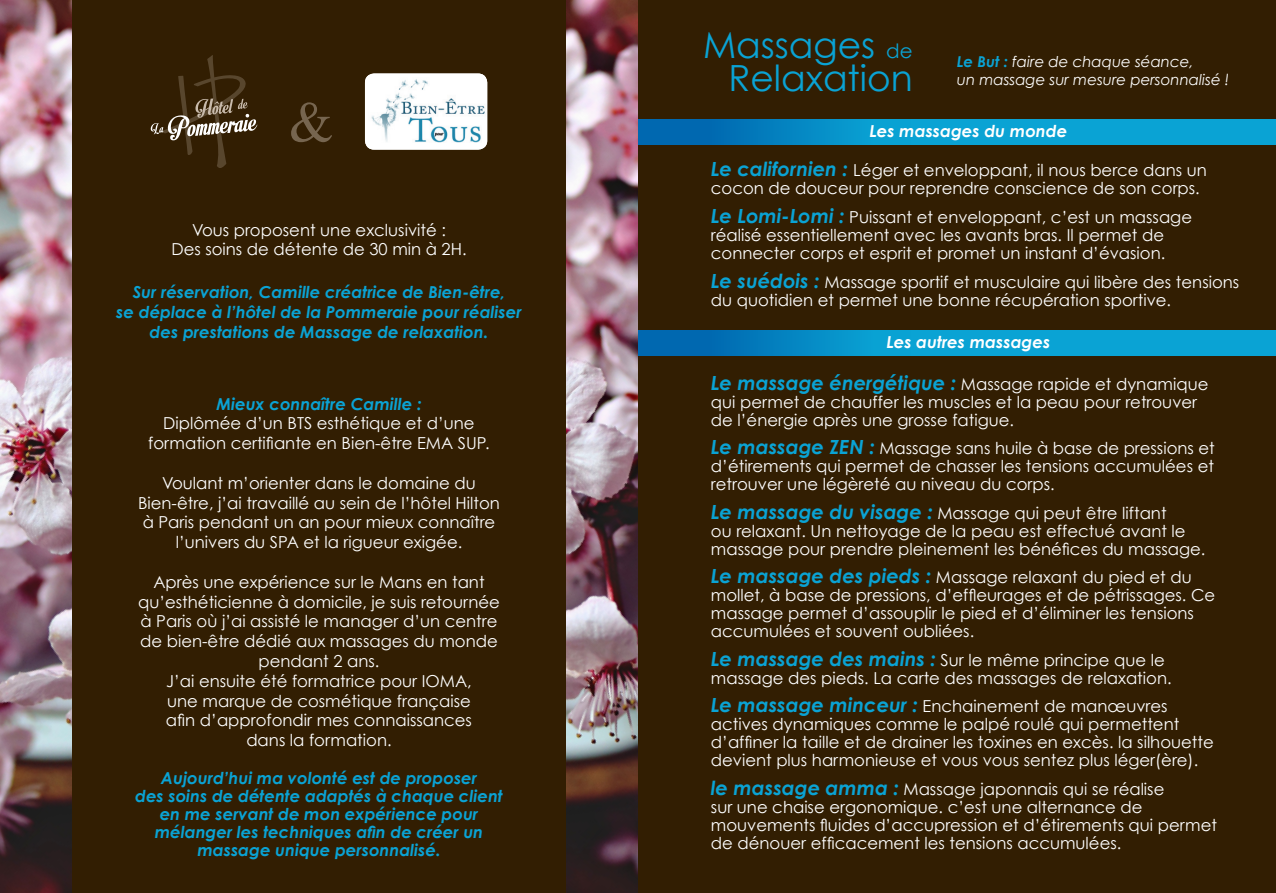
<style>
.page{position:relative;width:1276px;height:893px;background:#321e02}
.page>*{position:absolute;margin:0;border:0;box-sizing:border-box;transform-origin:0 0}
.t1{font:57.6px "Times";color:#c8baab}
.t2{font:36px "Century Gothic";color:#0aa3d4}
.t3{font:19.8px "Century Gothic";color:#0aa3d4}
.t4{font:16.5px/18px "Century Gothic";color:#fff}
.t5{font:italic 700 16.5px/18px "Century Gothic";color:#0aa3d4;text-align:center}
.t6{font:italic 700 16.5px "Century Gothic";color:#fff}
.t7{font:italic 15px "Century Gothic";color:#fff}
.s1{font-weight:700;color:#0aa3d4}
.s2{font-weight:700;font-style:italic;font-size:19.5px;color:#0aa3d4}
</style>
<div class="page">
<img style="left:365px;top:74px;width:122px;height:76px">
<svg style="left:151px;top:55px;width:106px;height:113px"></svg>
<img style="left:0;top:0;width:71px;height:893px">
<div style="left:638px;top:119px;width:638px;height:26px;background:#0aa3d4"></div>
<div style="left:638px;top:119px;width:272px;height:26px;background:linear-gradient(to right,#005ca9,#0aa6d6)"></div>
<div style="left:638px;top:330px;width:638px;height:26px;background:#0aa3d4"></div>
<div style="left:638px;top:330px;width:272px;height:26px;background:linear-gradient(to right,#005ca9,#0aa6d6)"></div>
<img style="left:567px;top:0;width:71px;height:893px">
<h1 class="t1" style="left:289px;top:68px;width:46px">&amp;</h1>
<p class="t4" style="left:192px;top:220px;width:255px">Vous proposent une exclusivité :</p>
<p class="t4" style="left:171px;top:240px;width:297px">Des soins de détente de 30 min à 2H.</p>
<p class="t5" style="left:133px;top:283px;width:374px">Sur réservation, Camille créatrice de Bien-être,</p>
<p class="t5" style="left:116px;top:301px;width:407px;line-height:19.8px">se déplace à l’hôtel de la Pommeraie pour réaliser des prestations de Massage de relaxation.</p>
<p class="t5" style="left:216px;top:394px;width:207px">Mieux connaître Camille :</p>
<p class="t4" style="left:148px;top:413px;width:343px;line-height:19.8px;text-align:center">Diplômée d’un BTS esthétique et d’une formation certifiante en Bien-être EMA SUP.</p>
<p class="t4" style="left:162px;top:474px;width:315px">Voulant m’orienter dans le domaine du</p>
<p class="t4" style="left:138px;top:492px;width:363px;line-height:19.8px;text-align:center">Bien-être, j’ai travaillé au sein de l’hôtel Hilton à Paris pendant un an pour mieux connaître l’univers du SPA et la rigueur exigée.</p>
<p class="t4" style="left:138px;top:572px;width:363px;line-height:19.8px;text-align:center">Après une expérience sur le Mans en tant qu’esthéticienne à domicile, je suis retournée à Paris où j’ai assisté le manager d’un centre de bien-être dédié aux massages du monde pendant 2 ans.</p>
<p class="t4" style="left:166px;top:672px;width:307px">J’ai ensuite été formatrice pour IOMA,</p>
<p class="t4" style="left:167px;top:691px;width:305px">une marque de cosmétique française</p>
<p class="t4" style="left:166px;top:711px;width:308px">afin d’approfondir mes connaissances</p>
<p class="t4" style="left:246px;top:731px;width:147px">dans la formation.</p>
<p class="t5" style="left:161px;top:768px;width:318px">Aujourd’hui ma volonté est de proposer</p>
<p class="t5" style="left:135px;top:786px;width:369px">des soins de détente adaptés à chaque client en me servant de mon expérience pour</p>
<p class="t5" style="left:155px;top:822px;width:330px">mélanger les techniques afin de créer un</p>
<p class="t5" style="left:197px;top:840px;width:245px">massage unique personnalisé.</p>
<p class="t2" style="left:703px;top:23px;width:174px">Massages</p>
<p class="t2" style="left:728px;top:56px;width:186px">Relaxation</p>
<p class="t3" style="left:886px;top:38px;width:28px">de</p>
<p class="t7" style="left:957px;top:53px;width:238px"><span class="s1">Le But :</span> faire de chaque séance,</p>
<p class="t7" style="left:957px;top:71px;width:274px">un massage sur mesure personnalisé !</p>
<p class="t6" style="left:869px;top:121px;width:199px">Les massages du monde</p>
<p class="t4" style="left:711px;top:161px;width:497px"><span class="s2">Le californien :</span> Léger et enveloppant, il nous berce dans un cocon de douceur pour reprendre conscience de son corps.</p>
<p class="t4" style="left:711px;top:208px;width:483px"><span class="s2">Le Lomi-Lomi :</span> Puissant et enveloppant, c’est un massage réalisé essentiellement avec les avants bras. Il permet de connecter corps et esprit et promet un instant d’évasion.</p>
<p class="t4" style="left:711px;top:272px;width:530px"><span class="s2">Le suédois :</span> Massage sportif et musculaire qui libère des tensions du quotidien et permet une bonne récupération sportive.</p>
<p class="t6" style="left:886px;top:331px;width:165px">Les autres massages</p>
<p class="t4" style="left:711px;top:374px;width:499px"><span class="s2">Le massage énergétique :</span> Massage rapide et dynamique qui permet de chauffer les muscles et la peau pour retrouver de l’énergie après une grosse fatigue.</p>
<p class="t4" style="left:711px;top:439px;width:505px;text-align:justify"><span class="s2">Le massage ZEN :</span> Massage sans huile à base de pressions et d’étirements qui permet de chasser les tensions accumulées et retrouver une légèreté au niveau du corps.</p>
<p class="t4" style="left:711px;top:503px;width:496px"><span class="s2">Le massage du visage :</span> Massage qui peut être liftant<br>ou relaxant. Un nettoyage de la peau est effectué avant le massage pour prendre pleinement les bénéfices du massage.</p>
<p class="t4" style="left:711px;top:568px;width:506px"><span class="s2">Le massage des pieds :</span> Massage relaxant du pied et du mollet, à base de pressions, d’effleurages et de pétrissages. Ce massage permet d’assouplir le pied et d’éliminer les tensions accumulées et souvent oubliées.</p>
<p class="t4" style="left:711px;top:650px;width:462px"><span class="s2">Le massage des mains :</span> Sur le même principe que le massage des pieds. La carte des massages de relaxation.</p>
<p class="t4" style="left:711px;top:697px;width:504px"><span class="s2">Le massage minceur :</span> Enchainement de manœuvres actives dynamiques comme le palpé roulé qui permettent d’affiner la taille et de drainer les toxines en excès. la silhouette devient plus harmonieuse et vous vous sentez plus léger(ère).</p>
<p class="t4" style="left:711px;top:779px;width:507px"><span class="s2">le massage amma :</span> Massage japonnais qui se réalise<br>sur une chaise ergonomique. c’est une alternance de mouvements fluides d’accupression et d’étirements qui permet de dénouer efficacement les tensions accumulées.</p>
</div>
